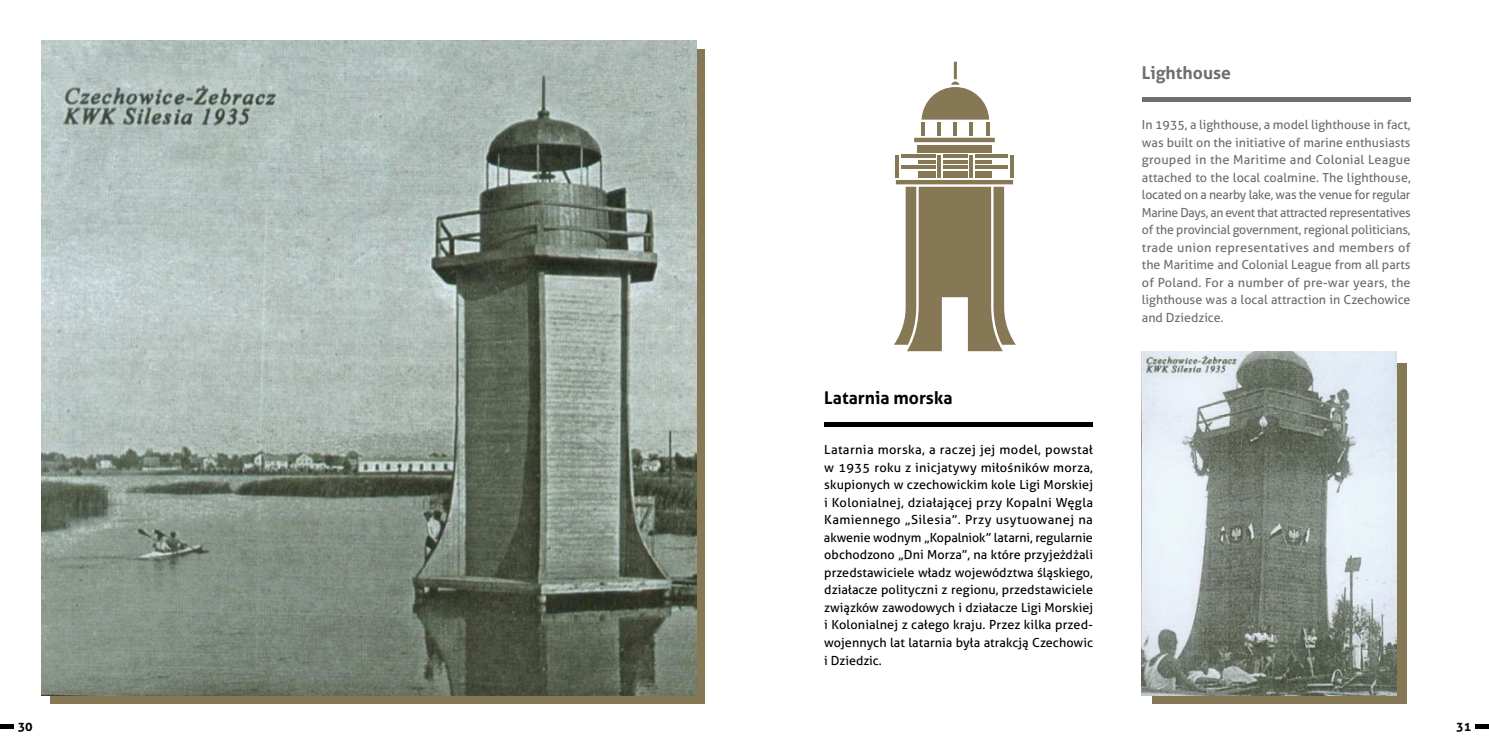
<style>
.page{position:relative;width:1489px;height:745px;background:#fff}
.page>*{position:absolute;margin:0;border:0;box-sizing:border-box;transform-origin:0 0}
.t1{font:700 17.5px "Aller";color:#000}
.t2{font:700 17.5px "Aller";color:#6d6e71}
.t3{font:12.5px/17.5px "Aller";letter-spacing:.005em;color:#000;text-align:justify}
.t4{font:12.5px/17.5px "Aller";color:#6d6e71;text-align:justify}
.t5{font:700 12.5px "Aller";color:#000}
</style>
<div class="page">
<div style="left:0;top:723px;width:13px;height:5px;background:#000"></div>
<div style="left:50px;top:49px;width:654px;height:654px;background:#867855"></div>
<img style="left:42px;top:41px;width:654px;height:654px">
<div style="left:1475px;top:723px;width:13px;height:5px;background:#000"></div>
<div style="left:824px;top:421px;width:268px;height:5px;background:#000"></div>
<hr style="left:1141px;top:97px;width:269px;height:4px;background:#6d6e71">
<div style="left:917px;top:144px;width:74px;height:8px;background:#867855"></div>
<div style="left:975px;top:171px;width:16px;height:6px;background:#867855"></div>
<hr style="left:917px;top:160px;width:18px;height:3px;background:#867855">
<hr style="left:975px;top:160px;width:16px;height:3px;background:#867855">
<hr style="left:943px;top:160px;width:24px;height:3px;background:#867855">
<div style="left:943px;top:171px;width:24px;height:6px;background:#867855"></div>
<div style="left:917px;top:171px;width:18px;height:6px;background:#867855"></div>
<svg style="left:894px;top:180px;width:121px;height:171px"></svg>
<hr style="left:901px;top:155px;width:34px;height:3px;background:#867855">
<hr style="left:943px;top:155px;width:24px;height:3px;background:#867855">
<hr style="left:975px;top:155px;width:32px;height:3px;background:#867855">
<hr style="left:975px;top:166px;width:32px;height:3px;background:#867855">
<hr style="left:901px;top:166px;width:34px;height:3px;background:#867855">
<hr style="left:943px;top:166px;width:24px;height:3px;background:#867855">
<hr style="left:895px;top:155px;width:3px;height:22px;background:#867855">
<svg style="left:914px;top:62px;width:80px;height:80px"></svg>
<hr style="left:937px;top:155px;width:3px;height:22px;background:#867855">
<hr style="left:969px;top:155px;width:3px;height:22px;background:#867855">
<hr style="left:1010px;top:155px;width:3px;height:22px;background:#867855">
<div style="left:1151px;top:363px;width:255px;height:340px;background:#867855"></div>
<img style="left:1141px;top:351px;width:255px;height:344px">
<h1 class="t2" style="left:1141px;top:62px;width:90px">Lighthouse</h1>
<h1 class="t1" style="left:824px;top:387px;width:130px">Latarnia morska</h1>
<p class="t3" style="left:823px;top:440px;width:271px">Latarnia morska, a raczej jej model, powstał w 1935 roku z inicjatywy miłośników morza, skupionych w czechowickim kole Ligi Morskiej i Kolonialnej, działającej przy Kopalni Węgla Kamiennego „Silesia”. Przy usytuowanej na akwenie wodnym „Kopalniok” latarni, regularnie obchodzono „Dni Morza”, na które przyjeżdżali przedstawiciele władz województwa śląskiego, działacze polityczni z regionu, przedstawiciele związków zawodowych i działacze Ligi Morskiej i Kolonialnej z całego kraju. Przez kilka przed&shy;wojennych lat latarnia była atrakcją Czechowic i Dziedzic.</p>
<p class="t4" style="left:1141px;top:116px;width:270px">In 1935, a lighthouse, a model lighthouse in fact, was built on the initiative of marine enthusiasts grouped in the Maritime and Colonial League attached to the local coalmine. The lighthouse, located on a nearby lake, was the venue for regular Marine Days, an event that attracted representatives of the provincial government, regional politicians, trade union representatives and members of the Maritime and Colonial League from all parts of Poland. For a number of pre-war years, the lighthouse was a local attraction in Czechowice and Dziedzice.</p>
<p class="t5" style="left:18px;top:718px;width:16px">30</p>
<p class="t5" style="left:1455px;top:718px;width:16px">31</p>
</div>
